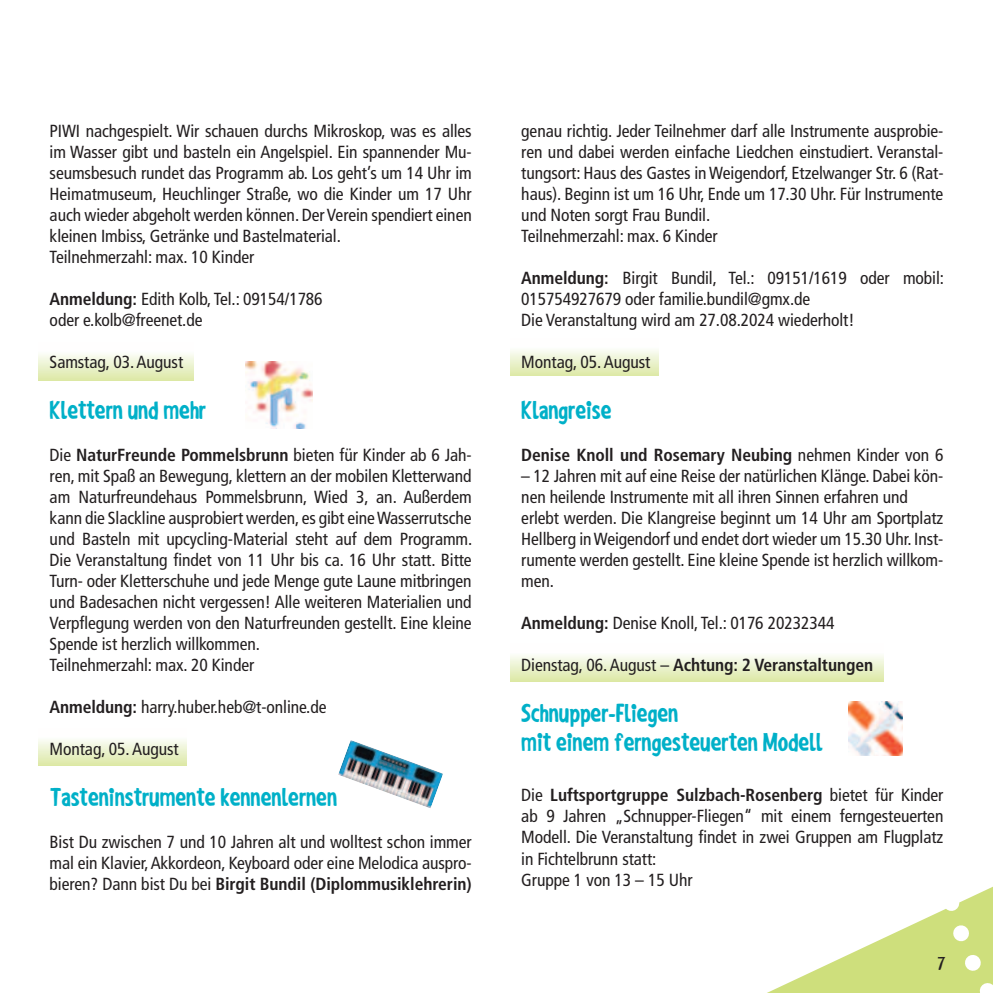
<style>
.page{position:relative;width:993px;height:993px;background:#fff}
.page>*{position:absolute;margin:0;border:0;box-sizing:border-box;transform-origin:0 0}
.t1{font:700 24.5px/29.4px "Shaky Hand Some Comic";color:#00b0c8}
.t2{font:condensed 17.5px/21px "Frutiger LT";letter-spacing:-.005em;color:#231f20}
.t3{font:700 condensed 17.5px "Frutiger LT";letter-spacing:-.005em;color:#231f20}
.t4{font:17.5px "Shaky Hand Some Comic";color:#231f20}
.s1{font-weight:700}
.s2{font-weight:400}
</style>
<div class="page">
<svg style="left:769px;top:936px;width:119px;height:56px"></svg>
<svg style="left:888px;top:711px;width:104px;height:281px"></svg>
<div style="left:510px;top:643px;width:373px;height:38px;background:linear-gradient(to bottom,#fff,#deeaad)"></div>
<div style="left:38px;top:342px;width:155px;height:38px;background:linear-gradient(to bottom,#fff,#deeaad)"></div>
<svg style="left:38px;top:740px;width:149px;height:25px;background:#eaf1cc"></svg>
<div style="left:510px;top:338px;width:148px;height:38px;background:linear-gradient(to bottom,#fff,#deeaac)"></div>
<img style="left:245px;top:361px;width:67px;height:67px">
<img style="left:848px;top:701px;width:53px;height:54px">
<img style="left:338px;top:740px;width:105px;height:68px">
<p class="t2" style="left:50px;top:122px;width:423px">PIWI nachgespielt. Wir schauen durchs Mikroskop, was es alles im Wasser gibt und basteln ein Angelspiel. Ein spannender Mu&shy;seumsbesuch rundet das Programm ab. Los geht’s um 14 Uhr im Heimatmuseum, Heuchlinger Straße, wo die Kinder um 17 Uhr auch wieder abgeholt werden können. Der Verein spendiert einen kleinen Imbiss, Getränke und Bastelmaterial.<br>Teilnehmerzahl: max. 10 Kinder</p>
<p class="t2" style="left:50px;top:290px;width:274px"><span class="s1">Anmeldung:</span> Edith Kolb, Tel.: 09154/1786 oder e.kolb@freenet.de</p>
<p class="t2" style="left:50px;top:353px;width:135px">Samstag, 03. August</p>
<h1 class="t1" style="left:50px;top:398px;width:158px">Klettern und mehr</h1>
<p class="t2" style="left:50px;top:445px;width:424px">Die <span class="s1">NaturFreunde Pommelsbrunn</span> bieten für Kinder ab 6 Jah&shy;ren, mit Spaß an Bewegung, klettern an der mobilen Kletterwand am Naturfreundehaus Pommelsbrunn, Wied 3, an. Außerdem kann die Slackline ausprobiert werden, es gibt eine Wasserrutsche und Basteln mit upcycling-Material steht auf dem Programm.<br>Die Veranstaltung findet von 11 Uhr bis ca. 16 Uhr statt. Bitte Turn- oder Kletterschuhe und jede Menge gute Laune mitbringen und Badesachen nicht vergessen! Alle weiteren Materialien und Verpflegung werden von den Naturfreunden gestellt. Eine kleine Spende ist herzlich willkommen.<br>Teilnehmerzahl: max. 20 Kinder</p>
<p class="t2" style="left:50px;top:697px;width:278px"><span class="s1">Anmeldung:</span> harry.huber.heb@t-online.de</p>
<p class="t2" style="left:50px;top:739px;width:131px">Montag, 05. August</p>
<h1 class="t1" style="left:50px;top:784px;width:289px">Tasteninstrumente kennenlernen</h1>
<p class="t2" style="left:50px;top:831px;width:423px;text-align:justify">Bist Du zwischen 7 und 10 Jahren alt und wolltest schon immer mal ein Klavier, Akkordeon, Keyboard oder eine Melodica auspro&shy;bieren? Dann bist Du bei <span class="s1">Birgit Bundil (Diplommusiklehrerin)</span></p>
<p class="t2" style="left:521px;top:122px;width:423px">genau richtig. Jeder Teilnehmer darf alle Instrumente ausprobie&shy;ren und dabei werden einfache Liedchen einstudiert. Veranstal&shy;tungsort: Haus des Gastes in Weigendorf, Etzelwanger Str. 6 (Rat&shy;haus). Beginn ist um 16 Uhr, Ende um 17.30 Uhr. Für Instrumente und Noten sorgt Frau Bundil.<br>Teilnehmerzahl: max. 6 Kinder</p>
<p class="t2" style="left:521px;top:269px;width:424px"><span class="s1">Anmeldung:</span> Birgit Bundil, Tel.: 09151/1619 oder mobil:<br>015754927679 oder familie.bundil@gmx.de<br>Die Veranstaltung wird am 27.08.2024 wiederholt!</p>
<p class="t2" style="left:521px;top:353px;width:131px">Montag, 05. August</p>
<h1 class="t1" style="left:521px;top:398px;width:92px">Klangreise</h1>
<p class="t3" style="left:521px;top:446px;width:423px">Denise Knoll und Rosemary Neubing <span class="s2">nehmen Kinder von 6</span></p>
<p class="t2" style="left:521px;top:466px;width:423px">– 12 Jahren mit auf eine Reise der natürlichen Klänge. Dabei kön&shy;nen heilende Instrumente mit all ihren Sinnen erfahren und erlebt werden. Die Klangreise beginnt um 14 Uhr am Sportplatz Hellberg in Weigendorf und endet dort wieder um 15.30 Uhr. Inst&shy;rumente werden gestellt. Eine kleine Spende ist herzlich willkom&shy;men.</p>
<p class="t2" style="left:521px;top:613px;width:314px"><span class="s1">Anmeldung:</span> Denise Knoll, Tel.: 0176 20232344</p>
<p class="t3" style="left:521px;top:656px;width:353px"><span class="s2">Dienstag, 06. August –</span> Achtung: 2 Veranstaltungen</p>
<h1 class="t1" style="left:521px;top:700px;width:303px">Schnupper-Fliegen<br>mit einem ferngesteuerten Modell</h1>
<p class="t2" style="left:521px;top:785px;width:423px">Die <span class="s1">Luftsportgruppe Sulzbach-Rosenberg</span> bietet für Kinder ab 9 Jahren „Schnupper-Fliegen“ mit einem ferngesteuerten Modell. Die Veranstaltung findet in zwei Gruppen am Flugplatz in Fichtelbrunn statt:<br>Gruppe 1 von 13 – 15 Uhr</p>
<p class="t4" style="left:937px;top:956px;width:9px">7</p>
</div>
